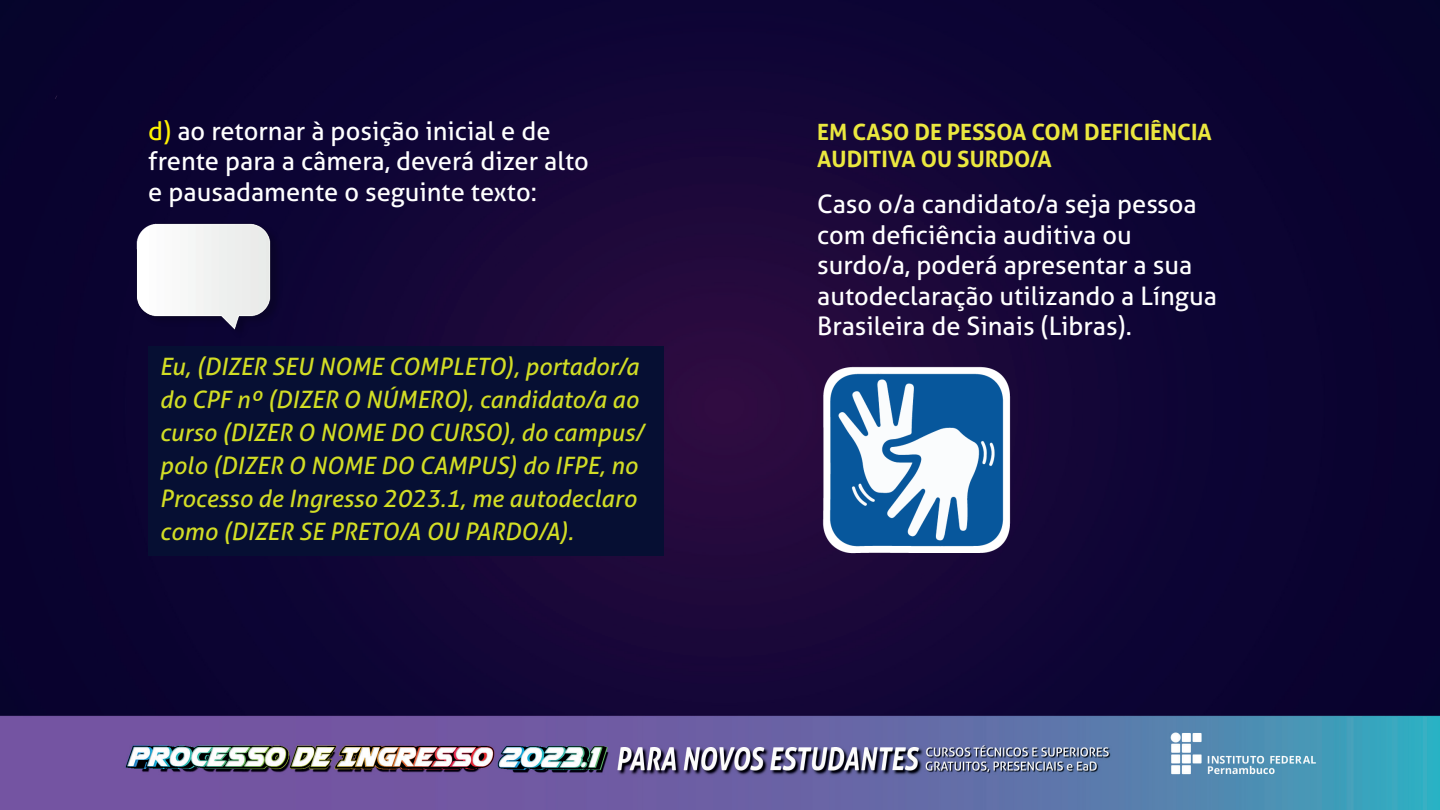
<style>
.page{position:relative;width:1440px;height:810px;background:#fff}
.page>*{position:absolute;margin:0;border:0;box-sizing:border-box;transform-origin:0 0}
.t1{font:25.5px/30.6px "Aller";color:#fff}
.t2{font:italic 24px/33px "Aller";color:#d2dd25}
.t3{font:700 22.5px/27px "Aller";color:#ebe83f}
.s1{color:#fff101}
</style>
<div class="page">
<img style="left:0;top:0;width:1440px;height:810px">
<div style="left:148px;top:346px;width:516px;height:209px;background:#060f33"></div>
<img style="left:100px;top:195px;width:208px;height:150px">
<img style="left:818px;top:364px;width:194px;height:194px">
<p class="t1" style="left:148px;top:115px;width:442px"><span class="s1">d)</span> ao retornar à posição inicial e de frente para a câmera, deverá dizer alto e pausadamente o seguinte texto:</p>
<p class="t2" style="left:160px;top:350px;width:486px">Eu, (DIZER SEU NOME COMPLETO), portador/a do CPF nº (DIZER O NÚMERO), candidato/a ao curso (DIZER O NOME DO CURSO), do campus/ polo (DIZER O NOME DO CAMPUS) do IFPE, no Processo de Ingresso 2023.1, me autodeclaro como (DIZER SE PRETO/A OU PARDO/A).</p>
<p class="t3" style="left:817px;top:119px;width:396px">EM CASO DE PESSOA COM DEFICIÊNCIA<br>AUDITIVA OU SURDO/A</p>
<p class="t1" style="left:817px;top:189px;width:401px">Caso o/a candidato/a seja pessoa com deficiência auditiva ou surdo/a, poderá apresentar a sua autodeclaração utilizando a Língua<br>Brasileira de Sinais (Libras).</p>
</div>
